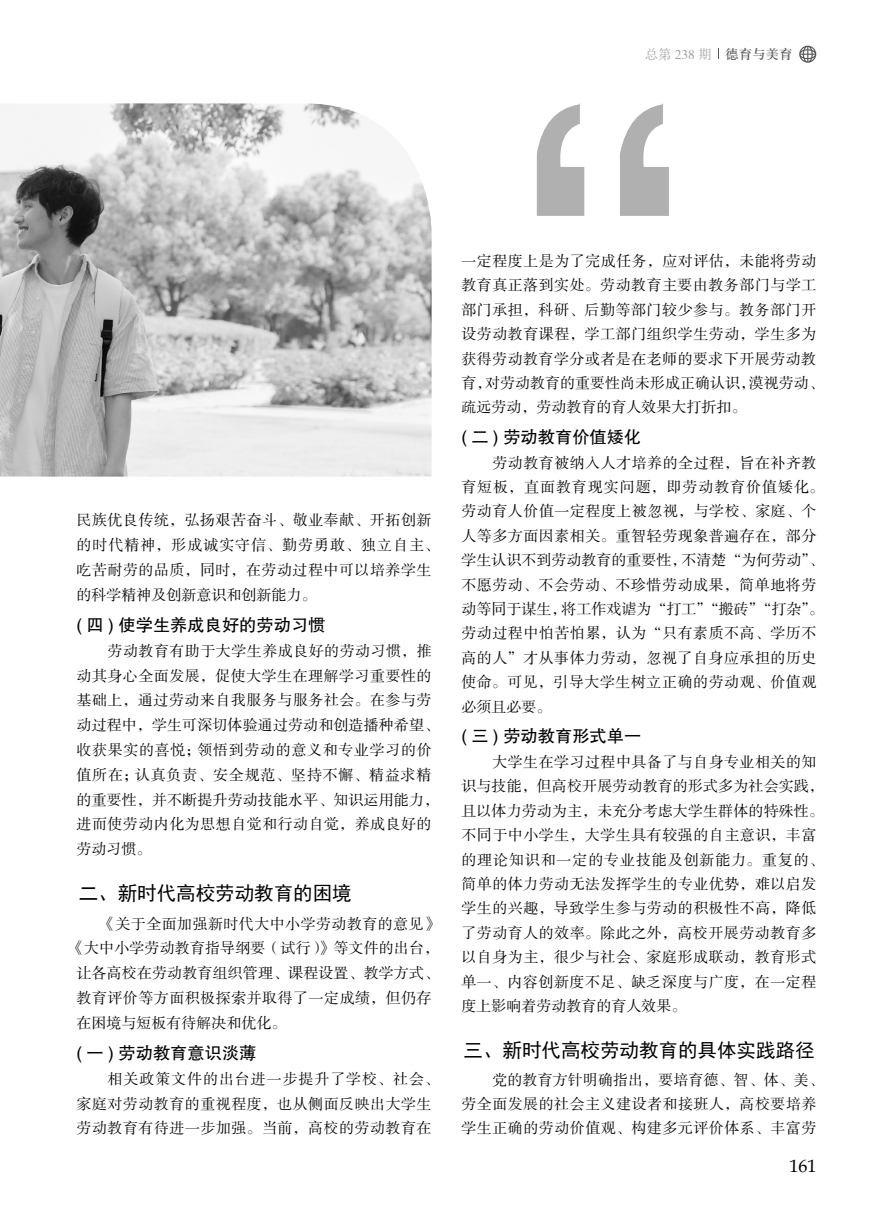
<style>
.page{position:relative;width:893px;height:1212px;background:#fff}
.page>*{position:absolute;margin:0;border:0;box-sizing:border-box;transform-origin:0 0}
.t1{font:19.5px "Sim Hei";color:#000}
.t2{font:18px "Book Antiqua";color:#000}
.t3{font:17.25px "FZHTK GBK1 0";color:#000}
.t4{font:15px/24.5px "FZSSK GBK1 0";letter-spacing:.03em;color:#000}
.t5{font:15px "FZSSK GBK1 0";letter-spacing:.01em;color:#000}
.t6{font:15px "FZSSK GBK1 0";color:#000}
.t7{font:13.5px "H Ya 3 gj";color:#575757}
.s1{font-family:"Sim Sun";color:#9f9f9f}
.s2{font-family:"FZSSK GBK1 0";color:#9f9f9f}
</style>
<div class="page">
<img style="left:0;top:103px;width:432px;height:374px">
<svg style="left:537px;top:103px;width:132px;height:113px"></svg>
<svg style="left:799px;top:46px;width:17px;height:17px"></svg>
<p class="t7" style="left:645px;top:47px;width:149px"><span class="s1">总第</span> <span class="s2">238</span> <span class="s1">期</span> 德育与美育</p>
<p class="t4" style="left:77px;top:509px;width:364px">民族优良传统，弘扬艰苦奋斗、敬业奉献、开拓创新的时代精神，形成诚实守信、勤劳勇敢、独立自主、吃苦耐劳的品质，同时，在劳动过程中可以培养学生的科学精神及创新意识和创新能力。</p>
<p class="t3" style="left:77px;top:615px;width:250px">( 四 ) 使学生养成良好的劳动习惯</p>
<p class="t4" style="left:77px;top:639px;width:364px;text-indent:31px">劳动教育有助于大学生养成良好的劳动习惯，推动其身心全面发展，促使大学生在理解学习重要性的基础上，通过劳动来自我服务与服务社会。在参与劳动过程中，学生可深切体验通过劳动和创造播种希望、收获果实的喜悦；领悟到劳动的意义和专业学习的价值所在；认真负责、安全规范、坚持不懈、精益求精的重要性，并不断提升劳动技能水平、知识运用能力，进而使劳动内化为思想自觉和行动自觉，养成良好的劳动习惯。</p>
<h1 class="t1" style="left:79px;top:883px;width:275px">二、新时代高校劳动教育的困境</h1>
<p class="t4" style="left:100px;top:912px;width:341px">《关于全面加强新时代大中小学劳动教育的意见》</p>
<p class="t5" style="left:69px;top:940px;width:372px">《大中小学劳动教育指导纲要（试行）》等文件的出台，</p>
<p class="t5" style="left:77px;top:965px;width:364px">让各高校在劳动教育组织管理、课程设置、教学方式、</p>
<p class="t4" style="left:77px;top:986px;width:357px">教育评价等方面积极探索并取得了一定成绩，但仍存</p>
<p class="t6" style="left:77px;top:1015px;width:211px">在困境与短板有待解决和优化。</p>
<p class="t3" style="left:77px;top:1043px;width:181px">( 一 ) 劳动教育意识淡薄</p>
<p class="t4" style="left:77px;top:1067px;width:364px;text-indent:31px">相关政策文件的出台进一步提升了学校、社会、家庭对劳动教育的重视程度，也从侧面反映出大学生劳动教育有待进一步加强。当前，高校的劳动教育在</p>
<p class="t4" style="left:461px;top:249px;width:364px">一定程度上是为了完成任务，应对评估，未能将劳动教育真正落到实处。劳动教育主要由教务部门与学工部门承担，科研、后勤等部门较少参与。教务部门开设劳动教育课程，学工部门组织学生劳动，学生多为获得劳动教育学分或者是在老师的要求下开展劳动教育，对劳动教育的重要性尚未形成正确认识，漠视劳动、疏远劳动，劳动教育的育人效果大打折扣。</p>
<p class="t3" style="left:461px;top:427px;width:181px">( 二 ) 劳动教育价值矮化</p>
<p class="t4" style="left:461px;top:451px;width:364px;text-indent:31px">劳动教育被纳入人才培养的全过程，旨在补齐教育短板，直面教育现实问题，即劳动教育价值矮化。劳动育人价值一定程度上被忽视，与学校、家庭、个人等多方面因素相关。重智轻劳现象普遍存在，部分学生认识不到劳动教育的重要性，不清楚“为何劳动”、不愿劳动、不会劳动、不珍惜劳动成果，简单地将劳动等同于谋生，将工作戏谑为“打工”“搬砖”“打杂”。劳动过程中怕苦怕累，认为“只有素质不高、学历不高的人”才从事体力劳动，忽视了自身应承担的历史使命。可见，引导大学生树立正确的劳动观、价值观必须且必要。</p>
<p class="t3" style="left:461px;top:727px;width:181px">( 三 ) 劳动教育形式单一</p>
<p class="t4" style="left:461px;top:750px;width:364px;text-indent:31px">大学生在学习过程中具备了与自身专业相关的知识与技能，但高校开展劳动教育的形式多为社会实践，且以体力劳动为主，未充分考虑大学生群体的特殊性。不同于中小学生，大学生具有较强的自主意识，丰富的理论知识和一定的专业技能及创新能力。重复的、简单的体力劳动无法发挥学生的专业优势，难以启发学生的兴趣，导致学生参与劳动的积极性不高，降低了劳动育人的效率。除此之外，高校开展劳动教育多以自身为主，很少与社会、家庭形成联动，教育形式单一、内容创新度不足、缺乏深度与广度，在一定程度上影响着劳动教育的育人效果。</p>
<h1 class="t1" style="left:463px;top:1040px;width:353px">三、新时代高校劳动教育的具体实践路径</h1>
<p class="t4" style="left:461px;top:1068px;width:364px;text-indent:31px">党的教育方针明确指出，要培育德、智、体、美、劳全面发展的社会主义建设者和接班人，高校要培养学生正确的劳动价值观、构建多元评价体系、丰富劳</p>
<p class="t2" style="left:789px;top:1153px;width:28px">161</p>
</div>
